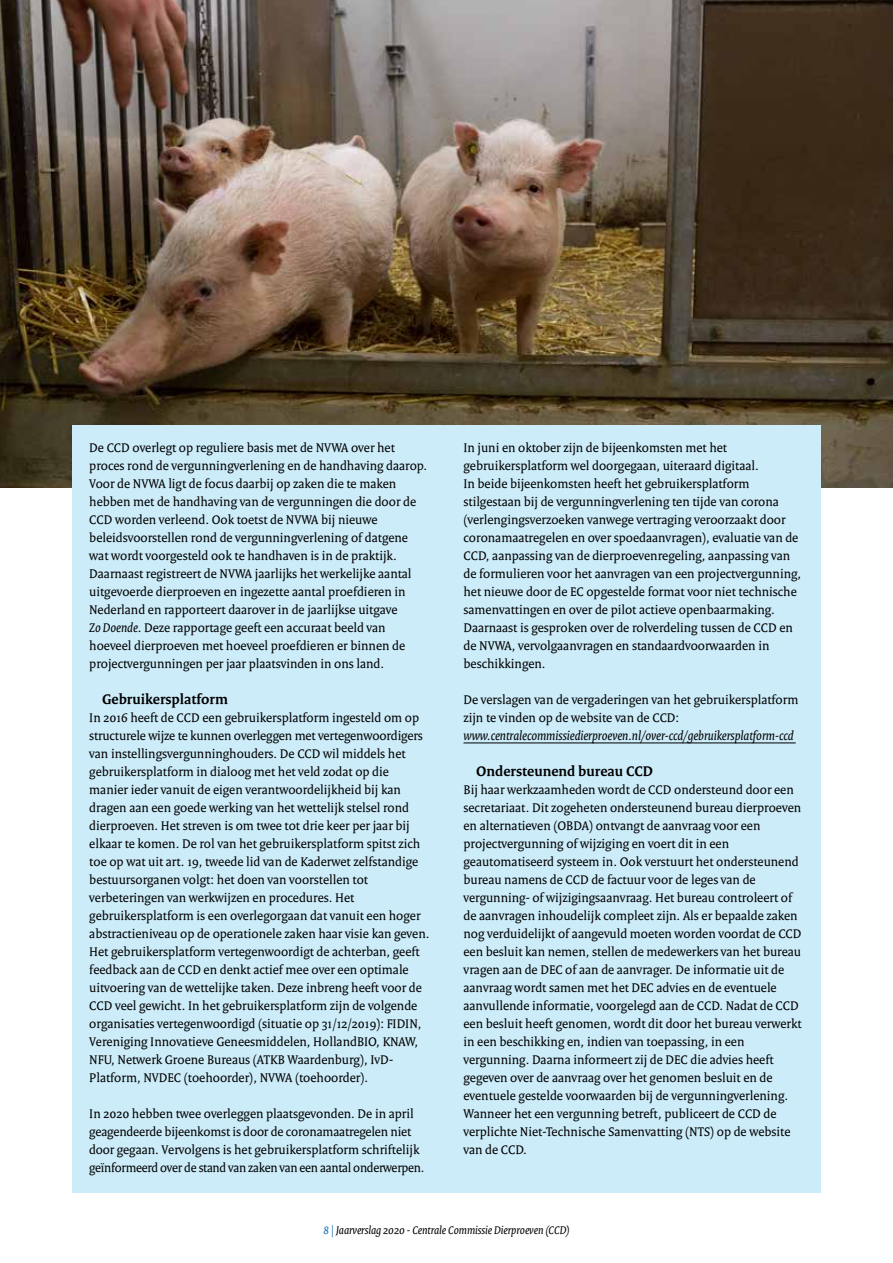
<style>
.page{position:relative;width:893px;height:1263px;background:#fff}
.page>*{position:absolute;margin:0;border:0;box-sizing:border-box;transform-origin:0 0}
.t1{font:700 15px "Rijksoverheid Serif";color:#000}
.t2{font:13.5px/18px "Rijksoverheid Serif";color:#000}
.t3{font:italic 13.5px "Rijksoverheid Serif";color:#000}
.t4{font:italic 12px "Rijksoverheid Serif";color:#000}
.s1{font-style:italic}
.s2{color:#0068b3}
</style>
<div class="page">
<img style="left:0;top:0;width:893px;height:488px">
<div style="left:72px;top:425px;width:374px;height:263px;background:#ccecf9"></div>
<div style="left:72px;top:676px;width:374px;height:49px;background:#ccecf9"></div>
<div style="left:72px;top:695px;width:374px;height:407px;background:#ccecf9"></div>
<div style="left:72px;top:1091px;width:374px;height:101px;background:#ccecf9"></div>
<div style="left:446px;top:425px;width:375px;height:263px;background:#ccecf9"></div>
<div style="left:446px;top:677px;width:375px;height:83px;background:#ccecf9"></div>
<hr style="left:463px;top:743px;width:333px;height:1px;background:#000">
<div style="left:446px;top:760px;width:375px;height:37px;background:#ccecf9"></div>
<div style="left:446px;top:767px;width:375px;height:407px;background:#ccecf9"></div>
<div style="left:446px;top:1145px;width:375px;height:47px;background:#ccecf9"></div>
<p class="t2" style="left:89px;top:438px;width:339px">De CCD overlegt op reguliere basis met de NVWA over het proces rond de vergunningverlening en de handhaving daarop.<br>Voor de NVWA ligt de focus daarbij op zaken die te maken hebben met de handhaving van de vergunningen die door de CCD worden verleend. Ook toetst de NVWA bij nieuwe beleidsvoorstellen rond de vergunningverlening of datgene wat wordt voorgesteld ook te handhaven is in de praktijk.<br>Daarnaast registreert de NVWA jaarlijks het werkelijke aantal uitgevoerde dierproeven en ingezette aantal proefdieren in Nederland en rapporteert daarover in de jaarlijkse uitgave<br><span class="s1">Zo Doende</span>. Deze rapportage geeft een accuraat beeld van hoeveel dierproeven met hoeveel proefdieren er binnen de projectvergunningen per jaar plaatsvinden in ons land.</p>
<p class="t1" style="left:102px;top:690px;width:127px">Gebruikersplatform</p>
<p class="t2" style="left:89px;top:708px;width:342px">In 2016 heeft de CCD een gebruikersplatform ingesteld om op structurele wijze te kunnen overleggen met vertegenwoordigers van instellingsvergunninghouders. De CCD wil middels het gebruikersplatform in dialoog met het veld zodat op die manier ieder vanuit de eigen verantwoordelijkheid bij kan dragen aan een goede werking van het wettelijk stelsel rond dierproeven. Het streven is om twee tot drie keer per jaar bij elkaar te komen. De rol van het gebruikersplatform spitst zich toe op wat uit art. 19, tweede lid van de Kaderwet zelfstandige bestuursorganen volgt: het doen van voorstellen tot verbeteringen van werkwijzen en procedures. Het gebruikersplatform is een overlegorgaan dat vanuit een hoger abstractieniveau op de operationele zaken haar visie kan geven.<br>Het gebruikersplatform vertegenwoordigt de achterban, geeft feedback aan de CCD en denkt actief mee over een optimale uitvoering van de wettelijke taken. Deze inbreng heeft voor de CCD veel gewicht. In het gebruikersplatform zijn de volgende organisaties vertegenwoordigd (situatie op 31/12/2019): FIDIN, Vereniging Innovatieve Geneesmiddelen, HollandBIO, KNAW, NFU, Netwerk Groene Bureaus (ATKB Waardenburg), IvD-Platform, NVDEC (toehoorder), NVWA (toehoorder).</p>
<p class="t2" style="left:89px;top:1104px;width:336px">In 2020 hebben twee overleggen plaatsgevonden. De in april geagendeerde bijeenkomst is door de coronamaatregelen niet door gegaan. Vervolgens is het gebruikersplatform schriftelijk geïnformeerd over de stand van zaken van een aantal onderwerpen.</p>
<p class="t2" style="left:463px;top:438px;width:339px">In juni en oktober zijn de bijeenkomsten met het gebruikersplatform wel doorgegaan, uiteraard digitaal.<br>In beide bijeenkomsten heeft het gebruikersplatform stilgestaan bij de vergunningverlening ten tijde van corona (verlengingsverzoeken vanwege vertraging veroorzaakt door coronamaatregelen en over spoedaanvragen), evaluatie van de CCD, aanpassing van de dierproevenregeling, aanpassing van de formulieren voor het aanvragen van een projectvergunning, het nieuwe door de EC opgestelde format voor niet technische samenvattingen en over de pilot actieve openbaarmaking.<br>Daarnaast is gesproken over de rolverdeling tussen de CCD en de NVWA, vervolgaanvragen en standaardvoorwaarden in beschikkingen.</p>
<p class="t2" style="left:463px;top:690px;width:336px">De verslagen van de vergaderingen van het gebruikersplatform zijn te vinden op de website van de CCD:</p>
<p class="t3" style="left:463px;top:727px;width:332px">www.centralecommissiedierproeven.nl/over-ccd/gebruikersplatform-ccd</p>
<p class="t1" style="left:476px;top:762px;width:178px">Ondersteunend bureau CCD</p>
<p class="t2" style="left:463px;top:780px;width:340px">Bij haar werkzaamheden wordt de CCD ondersteund door een secretariaat. Dit zogeheten ondersteunend bureau dierproeven en alternatieven (OBDA) ontvangt de aanvraag voor een projectvergunning of wijziging en voert dit in een geautomatiseerd systeem in. Ook verstuurt het ondersteunend bureau namens de CCD de factuur voor de leges van de vergunning- of wijzigingsaanvraag. Het bureau controleert of de aanvragen inhoudelijk compleet zijn. Als er bepaalde zaken nog verduidelijkt of aangevuld moeten worden voordat de CCD een besluit kan nemen, stellen de medewerkers van het bureau vragen aan de DEC of aan de aanvrager. De informatie uit de aanvraag wordt samen met het DEC advies en de eventuele aanvullende informatie, voorgelegd aan de CCD. Nadat de CCD een besluit heeft genomen, wordt dit door het bureau verwerkt in een beschikking en, indien van toepassing, in een vergunning. Daarna informeert zij de DEC die advies heeft gegeven over de aanvraag over het genomen besluit en de eventuele gestelde voorwaarden bij de vergunningverlening.<br>Wanneer het een vergunning betreft, publiceert de CCD de verplichte Niet-Technische Samenvatting (NTS) op de website van de CCD.</p>
<p class="t4" style="left:323px;top:1222px;width:248px"><span class="s2">8 |</span> Jaarverslag 2020 - Centrale Commissie Dierproeven (CCD)</p>
</div>
